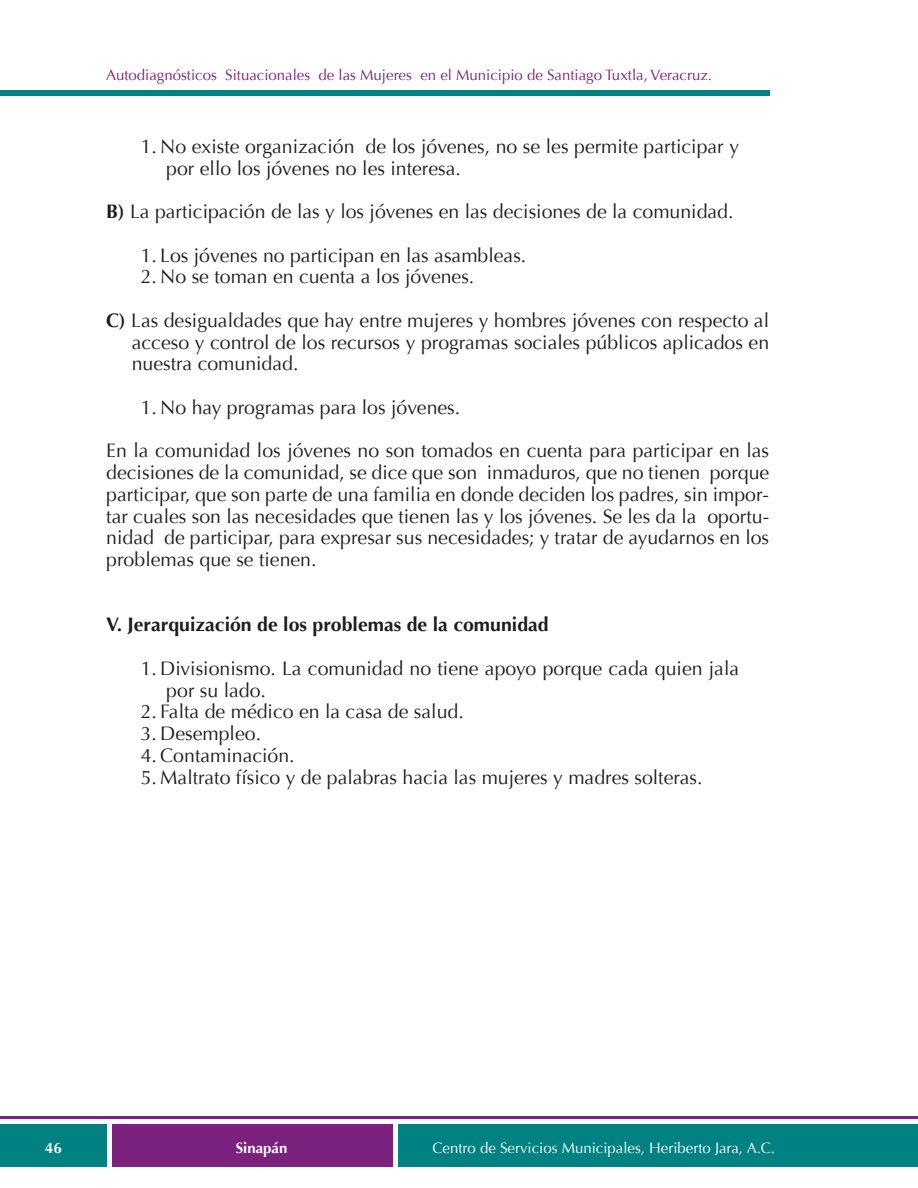
<style>
.page{position:relative;width:918px;height:1188px;background:#fff}
.page>*{position:absolute;margin:0;border:0;box-sizing:border-box;transform-origin:0 0}
.t1{font:19.5px/21.8px "Optima";color:#1d1d1b}
.t2{font:700 19.5px "Optima";color:#1d1d1b}
.t3{font:15px "Optima";color:#7b217e}
.t4{font:15px "Optima";color:#fff}
.t5{font:700 15px "Optima";color:#fff}
.s1{font-weight:700}
</style>
<div class="page">
<div style="left:399px;top:1124px;width:519px;height:43px;background:#018181"></div>
<div style="left:0;top:1124px;width:106px;height:43px;background:#018181"></div>
<div style="left:112px;top:1124px;width:281px;height:43px;background:#7b217e"></div>
<hr style="left:0;top:1116px;width:918px;height:3px;background:#7b217e">
<div style="left:0;top:90px;width:769px;height:6px;background:#018181"></div>
<p class="t3" style="left:106px;top:66px;width:607px">Autodiagnósticos Situacionales de las Mujeres en el Municipio de Santiago Tuxtla, Veracruz.</p>
<p class="t1" style="left:166px;top:136px;width:574px;text-indent:-26px">1. No existe organización de los jóvenes, no se les permite participar y por ello los jóvenes no les interesa.</p>
<p class="t1" style="left:106px;top:201px;width:629px"><span class="s1">B)</span> La participación de las y los jóvenes en las decisiones de la comunidad.</p>
<p class="t1" style="left:141px;top:244px;width:387px">1. Los jóvenes no participan en las asambleas.</p>
<p class="t1" style="left:141px;top:266px;width:335px">2. No se toman en cuenta a los jóvenes.</p>
<p class="t1" style="left:132px;top:310px;width:639px;text-align:justify;text-indent:-26px"><span class="s1">C)</span> Las desigualdades que hay entre mujeres y hombres jóvenes con respecto al acceso y control de los recursos y programas sociales públicos aplicados en nuestra comunidad.</p>
<p class="t1" style="left:141px;top:397px;width:321px">1. No hay programas para los jóvenes.</p>
<p class="t1" style="left:106px;top:440px;width:664px;text-align:justify">En la comunidad los jóvenes no son tomados en cuenta para participar en las decisiones de la comunidad, se dice que son inmaduros, que no tienen porque participar, que son parte de una familia en donde deciden los padres, sin impor&shy;tar cuales son las necesidades que tienen las y los jóvenes. Se les da la oportu&shy;nidad de participar, para expresar sus necesidades; y tratar de ayudarnos en los problemas que se tienen.</p>
<p class="t2" style="left:106px;top:613px;width:444px">V. Jerarquización de los problemas de la comunidad</p>
<p class="t1" style="left:166px;top:658px;width:574px;text-indent:-26px">1. Divisionismo. La comunidad no tiene apoyo porque cada quien jala por su lado.</p>
<p class="t1" style="left:141px;top:701px;width:324px">2. Falta de médico en la casa de salud.</p>
<p class="t1" style="left:141px;top:723px;width:122px">3. Desempleo.</p>
<p class="t1" style="left:141px;top:745px;width:155px">4. Contaminación.</p>
<p class="t1" style="left:141px;top:766px;width:563px">5. Maltrato físico y de palabras hacia las mujeres y madres solteras.</p>
<p class="t5" style="left:45px;top:1139px;width:18px">46</p>
<p class="t5" style="left:236px;top:1139px;width:53px">Sinapán</p>
<p class="t4" style="left:433px;top:1139px;width:344px">Centro de Servicios Municipales, Heriberto Jara, A.C.</p>
</div>
